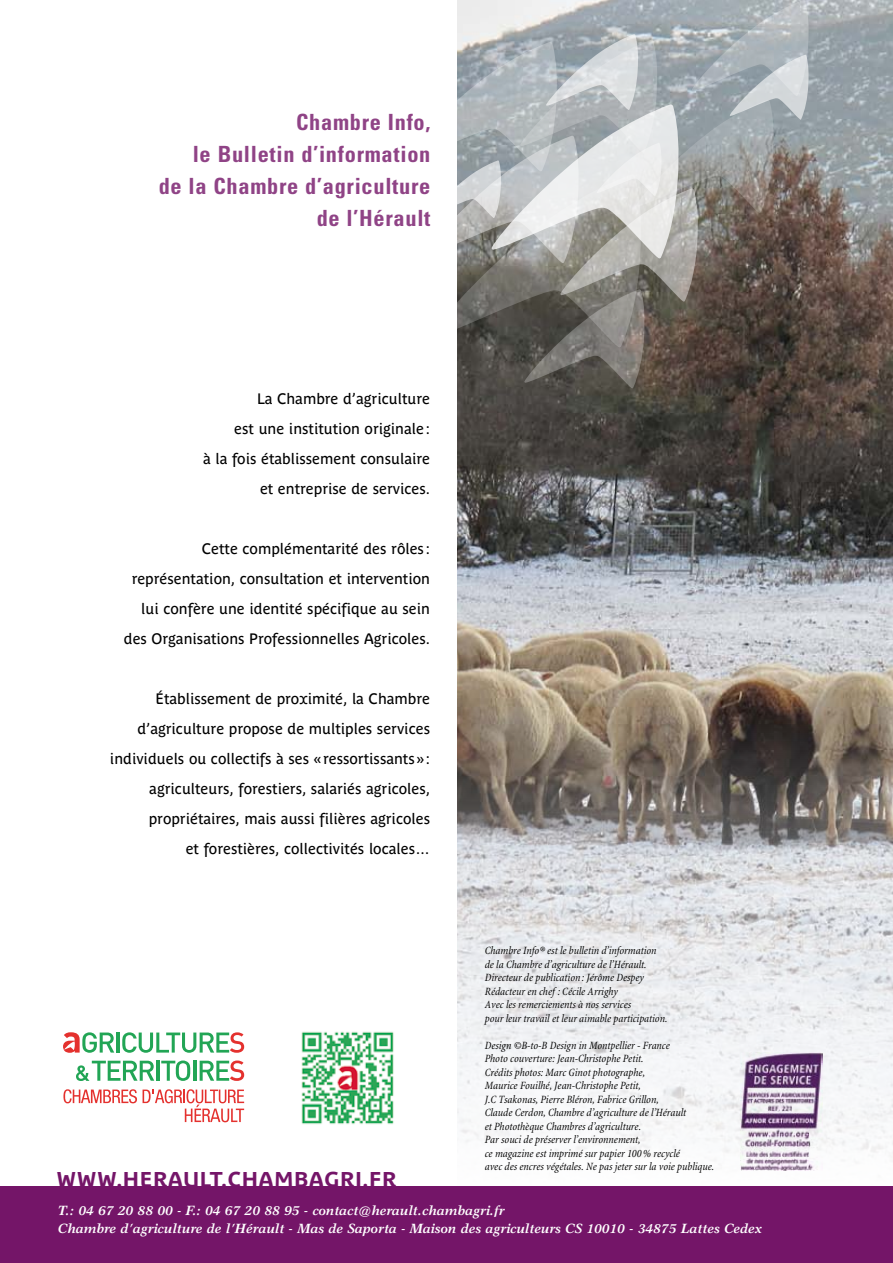
<style>
.page{position:relative;width:893px;height:1263px;background:#fff}
.page>*{position:absolute;margin:0;border:0;box-sizing:border-box;transform-origin:0 0}
.t1{font:700 condensed 22.35px/32.1px "Univers";letter-spacing:.03em;color:#741568;text-align:right}
.t2{font:700 21.3px "Parisine Plus Ptf";color:#741568}
.t3{font:15px/30px "Parisine Plus Ptf";color:#000;text-align:right}
.t4{font:italic 700 13.5px/18px "Garth Graphic";color:#fff}
.t5{font:italic condensed 11.25px/13.5px "Minion";color:#000}
</style>
<div class="page">
<img style="left:457px;top:0;width:436px;height:697px">
<svg style="left:457px;top:697px;width:436px;height:474px"></svg>
<svg style="left:63px;top:1089px;width:74px;height:14px"></svg>
<svg style="left:76px;top:1061px;width:78px;height:20px"></svg>
<hr style="left:156px;top:1061px;width:3px;height:20px;background:#22a555">
<svg style="left:161px;top:1060px;width:29px;height:21px"></svg>
<hr style="left:193px;top:1061px;width:3px;height:20px;background:#22a555">
<svg style="left:200px;top:1060px;width:44px;height:21px"></svg>
<svg style="left:63px;top:1032px;width:51px;height:21px"></svg>
<hr style="left:116px;top:1032px;width:3px;height:20px;background:#22a555">
<svg style="left:122px;top:1032px;width:122px;height:21px"></svg>
<svg style="left:143px;top:1089px;width:101px;height:33px"></svg>
<img style="left:301px;top:1031px;width:93px;height:93px">
<svg style="left:457px;top:0;width:352px;height:388px"></svg>
<div style="left:0;top:1186px;width:893px;height:77px;background:#741568"></div>
<img style="left:740px;top:1053px;width:83px;height:117px">
<h1 class="t1" style="left:159px;top:106px;width:273px">Chambre Info,<br>le Bulletin d’information<br>de la Chambre d’agriculture de l’Hérault</h1>
<h3 class="t3" style="left:203px;top:382px;width:228px">La Chambre d’agriculture<br>est une institution originale:<br>à la fois établissement consulaire et entreprise de services.</h3>
<h3 class="t3" style="left:124px;top:532px;width:308px">Cette complémentarité des rôles : représentation, consultation et intervention lui confère une identité spécifique au sein des Organisations Professionnelles Agricoles.</h3>
<p class="t3" style="left:110px;top:682px;width:322px">Établissement de proximité, la Chambre d’agriculture propose de multiples services individuels ou collectifs à ses « ressortissants » : agriculteurs, forestiers, salariés agricoles, propriétaires, mais aussi filières agricoles<br>et forestières, collectivités locales…</p>
<h2 class="t2" style="left:56px;top:1164px;width:21px">www</h2>
<h2 class="t2" style="left:116px;top:1164px;width:22px">.herault</h2>
<h2 class="t2" style="left:221px;top:1164px;width:23px">.chambagri</h2>
<h2 class="t2" style="left:363px;top:1164px;width:21px">.fr</h2>
<p class="t5" style="left:485px;top:944px;width:184px">Chambre Info® est le bulletin d’information de la Chambre d’agriculture de l’Hérault.<br>Directeur de publication : Jérôme Despey Rédacteur en chef : Cécile Arrighy<br>Avec les remerciements à nos services<br>pour leur travail et leur aimable participation.</p>
<p class="t5" style="left:485px;top:1038px;width:231px">Design ©B-to-B Design in Montpellier - France<br>Photo couverture: Jean-Christophe Petit.<br>Crédits photos: Marc Ginot photographe,<br>Maurice Fouilhé, Jean-Christophe Petit,<br>J.C Tsakonas, Pierre Bléron, Fabrice Grillon,<br>Claude Cerdon, Chambre d’agriculture de l’Hérault<br>et Photothèque Chambres d’agriculture.<br>Par souci de préserver l’environnement,<br>ce magazine est imprimé sur papier 100% recyclé<br>avec des encres végétales. Ne pas jeter sur la voie publique.</p>
<p class="t4" style="left:58px;top:1201px;width:706px">T.: 04 67 20 88 00 - F.: 04 67 20 88 95 - contact@herault.chambagri.fr<br>Chambre d’agriculture de l’Hérault - Mas de Saporta - Maison des agriculteurs CS 10010 - 34875 Lattes Cedex</p>
</div>
